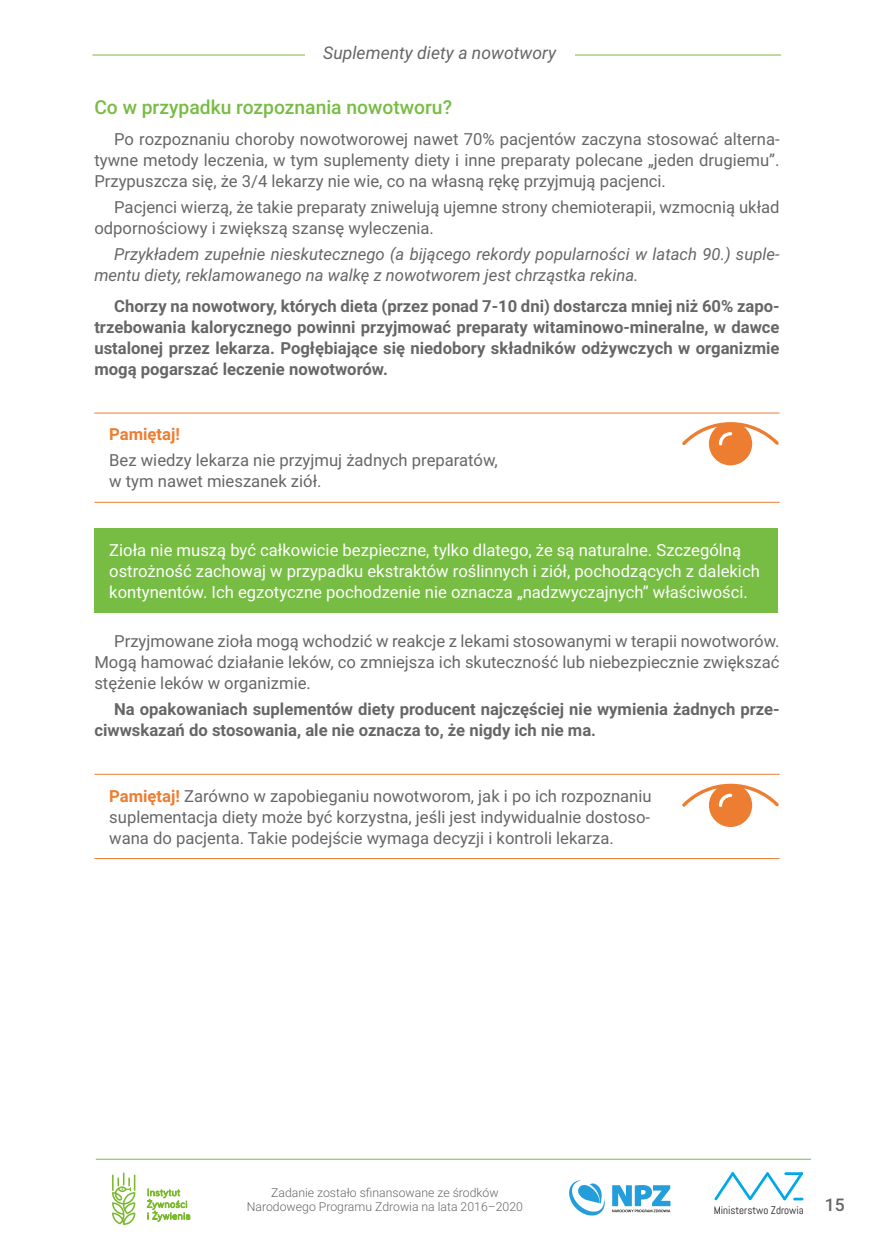
<style>
.page{position:relative;width:874px;height:1241px;background:#fff}
.page>*{position:absolute;margin:0;border:0;box-sizing:border-box;transform-origin:0 0}
.t1{font:500 19.25px "Roboto";color:#77bc43}
.t2{font:italic 17.5px "Roboto";color:#666}
.t3{font:500 17.5px "Roboto";color:#666}
.t4{font:16.62px/21px "Roboto";color:#666;text-align:justify}
.t5{font:700 16.62px/21px "Roboto";color:#666;text-align:justify}
.t6{font:16.62px/21px "Roboto";color:#fff}
.t7{font:italic 16.62px/21px "Roboto";color:#666}
.t8{font:700 16.62px "Roboto";color:#ed7d31}
.t9{font:300 12.25px/14.7px "Roboto";color:#666;text-align:center}
.t10{font:11.03px "Abel";color:#211a1c}
.s1{font-weight:700;color:#ed7d31}
</style>
<div class="page">
<hr style="left:96px;top:1158px;width:714px;height:1px;background:#77bc43">
<hr style="left:92px;top:55px;width:688px;height:1px;background:#77bc43">
<svg style="left:147px;top:1188px;width:43px;height:34px"></svg>
<svg style="left:112px;top:1172px;width:23px;height:52px"></svg>
<svg style="left:714px;top:1172px;width:90px;height:29px"></svg>
<svg style="left:569px;top:1180px;width:36px;height:35px"></svg>
<svg style="left:612px;top:1185px;width:58px;height:26px"></svg>
<div style="left:305px;top:38px;width:269px;height:29px;background:#fff"></div>
<hr style="left:94px;top:412px;width:685px;height:1px;background:#ed7d31">
<hr style="left:94px;top:502px;width:685px;height:1px;background:#ed7d31">
<div style="left:94px;top:528px;width:683px;height:85px;background:#77bc43"></div>
<hr style="left:94px;top:773px;width:685px;height:1px;background:#ed7d31">
<hr style="left:94px;top:858px;width:685px;height:1px;background:#ed7d31">
<svg style="left:682px;top:422px;width:96px;height:43px"></svg>
<svg style="left:682px;top:783px;width:96px;height:43px"></svg>
<p class="t2" style="left:323px;top:41px;width:234px">Suplementy diety a nowotwory</p>
<p class="t1" style="left:94px;top:93px;width:359px">Co w przypadku rozpoznania nowotworu?</p>
<p class="t4" style="left:94px;top:128px;width:686px;text-indent:20px">Po rozpoznaniu choroby nowotworowej nawet 70% pacjentów zaczyna stosować alterna&shy;tywne metody leczenia, w tym suplementy diety i inne preparaty polecane „jeden drugiemu”.<br>Przypuszcza się, że 3/4 lekarzy nie wie, co na własną rękę przyjmują pacjenci.</p>
<p class="t4" style="left:94px;top:196px;width:686px;text-indent:20px">Pacjenci wierzą, że takie preparaty zniwelują ujemne strony chemioterapii, wzmocnią układ odpornościowy i zwiększą szansę wyleczenia.</p>
<p class="t7" style="left:94px;top:242px;width:686px;text-indent:20px">Przykładem zupełnie nieskutecznego (a bijącego rekordy popularności w latach 90.) suple&shy;mentu diety, reklamowanego na walkę z nowotworem jest chrząstka rekina.</p>
<p class="t5" style="left:94px;top:294px;width:686px;text-indent:20px">Chorzy na nowotwory, których dieta (przez ponad 7-10 dni) dostarcza mniej niż 60% zapo&shy;trzebowania kalorycznego powinni przyjmować preparaty witaminowo-mineralne, w dawce ustalonej przez lekarza. Pogłębiające się niedobory składników odżywczych w organizmie mogą pogarszać leczenie nowotworów.</p>
<p class="t8" style="left:109px;top:423px;width:72px">Pamiętaj!</p>
<p class="t4" style="left:109px;top:449px;width:390px">Bez wiedzy lekarza nie przyjmuj żadnych preparatów, w tym nawet mieszanek ziół.</p>
<p class="t6" style="left:109px;top:539px;width:651px">Zioła nie muszą być całkowicie bezpieczne, tylko dlatego, że są naturalne. Szczególną ostrożność zachowaj w przypadku ekstraktów roślinnych i ziół, pochodzących z dalekich kontynentów. Ich egzotyczne pochodzenie nie oznacza „nadzwyczajnych” właściwości.</p>
<p class="t4" style="left:94px;top:629px;width:686px;text-indent:20px">Przyjmowane zioła mogą wchodzić w reakcje z lekami stosowanymi w terapii nowotworów.<br>Mogą hamować działanie leków, co zmniejsza ich skuteczność lub niebezpiecznie zwiększać stężenie leków w organizmie.</p>
<p class="t5" style="left:94px;top:697px;width:686px;text-indent:20px">Na opakowaniach suplementów diety producent najczęściej nie wymienia żadnych prze&shy;ciwwskazań do stosowania, ale nie oznacza to, że nigdy ich nie ma.</p>
<p class="t4" style="left:109px;top:784px;width:543px"><span class="s1">Pamiętaj!</span> Zarówno w zapobieganiu nowotworom, jak i po ich rozpoznaniu suplementacja diety może być korzystna, jeśli jest indywidualnie dostoso&shy;wana do pacjenta. Takie podejście wymaga decyzji i kontroli lekarza.</p>
<p class="t9" style="left:247px;top:1184px;width:277px">Zadanie zostało sfinansowane ze środków<br>Narodowego Programu Zdrowia na lata 2016–2020</p>
<p class="t10" style="left:713px;top:1203px;width:91px">Ministerstwo Zdrowia</p>
<p class="t3" style="left:824px;top:1192px;width:21px">15</p>
</div>
